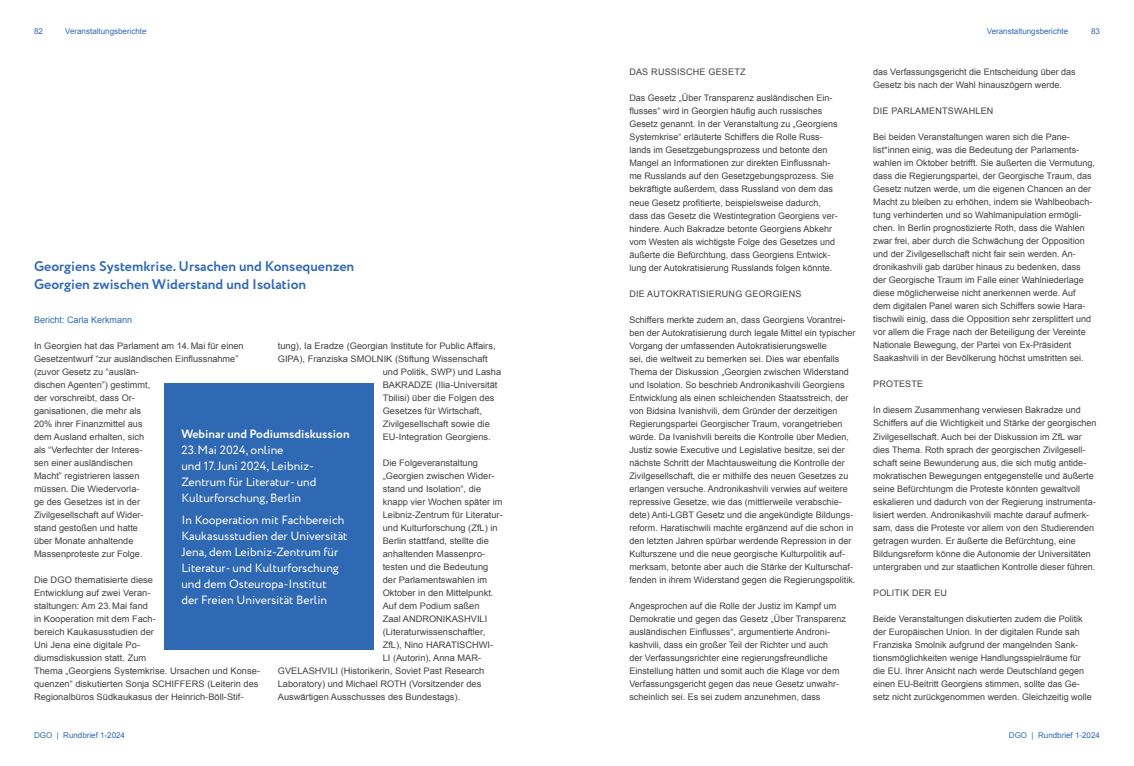
<style>
.page{position:relative;width:1134px;height:766px;background:#fff}
.page>*{position:absolute;margin:0;border:0;box-sizing:border-box;transform-origin:0 0}
.t1{font:700 14px/18px "Circe";color:#3069b3}
.t2{font:12px/16px "Circe";color:#fff}
.t3{font:700 12px "Circe";color:#fff}
.t4{font:9px/13px "Arial";color:#414042}
.t5{font:9px "Arial";letter-spacing:.025em;color:#414042}
.t6{font:9px "Arial";color:#3069b3}
.t7{font:8px "Arial";color:#3069b3}
</style>
<div class="page">
<div style="left:164px;top:383px;width:210px;height:265px;background:#3069b3"></div>
<p class="t7" style="left:34px;top:26px;width:10px">82</p>
<p class="t7" style="left:65px;top:26px;width:83px">Veranstaltungsberichte</p>
<p class="t7" style="left:987px;top:26px;width:83px">Veranstaltungsberichte</p>
<p class="t7" style="left:1091px;top:26px;width:10px">83</p>
<h1 class="t1" style="left:34px;top:257px;width:322px">Georgiens Systemkrise. Ursachen und Konsequenzen<br>Georgien zwischen Widerstand und Isolation</h1>
<p class="t6" style="left:34px;top:313px;width:100px">Bericht: Carla Kerkmann</p>
<p class="t4" style="left:34px;top:339px;width:211px">In Georgien hat das Parlament am 14.Mai für einen<br>Gesetzentwurf “zur ausländischen Einflussnahme” (zuvor Gesetz zu “auslän-<br>dischen Agenten”) gestimmt,<br>der vorschreibt, dass Or-<br>ganisationen, die mehr als<br>20% ihrer Finanzmittel aus<br>dem Ausland erhalten, sich<br>als “Verfechter der Interes-<br>sen einer ausländischen<br>Macht” registrieren lassen<br>müssen. Die Wiedervorla-<br>ge des Gesetzes ist in der<br>Zivilgesellschaft auf Wider-<br>stand gestoßen und hatte<br>über Monate anhaltende<br>Massenproteste zur Folge.</p>
<p class="t4" style="left:34px;top:573px;width:228px">Die DGO thematisierte diese<br>Entwicklung auf zwei Veran-<br>staltungen: Am 23.Mai fand<br>in Kooperation mit dem Fach-<br>bereich Kaukasusstudien der<br>Uni Jena eine digitale Po-<br>diumsdiskussion statt. Zum<br>Thema „Georgiens Systemkrise. Ursachen und Konse&shy;quenzen“ diskutierten Sonja SCHIFFERS (Leiterin des Regionalbüros Südkaukasus der Heinrich-Böll-Stif-</p>
<p class="t4" style="left:278px;top:339px;width:219px">tung), Ia Eradze (Georgian Institute for Public Affairs,</p>
<p class="t4" style="left:278px;top:352px;width:211px">GIPA), Franziska SMOLNIK (Stiftung Wissenschaft</p>
<p class="t4" style="left:383px;top:365px;width:120px">und Politik, SWP) und Lasha</p>
<p class="t4" style="left:383px;top:378px;width:116px">BAKRADZE (Ilia-Universität</p>
<p class="t4" style="left:383px;top:391px;width:113px">Tbilisi) über die Folgen des</p>
<p class="t4" style="left:383px;top:404px;width:101px">Gesetzes für Wirtschaft,</p>
<p class="t4" style="left:383px;top:417px;width:109px">Zivilgesellschaft sowie die</p>
<p class="t4" style="left:383px;top:430px;width:110px">EU-Integration Georgiens.</p>
<p class="t4" style="left:383px;top:456px;width:97px">Die Folgeveranstaltung</p>
<p class="t4" style="left:383px;top:469px;width:113px">„Georgien zwischen Wider-</p>
<p class="t4" style="left:383px;top:482px;width:100px">stand und Isolation“, die</p>
<p class="t4" style="left:383px;top:495px;width:121px">knapp vier Wochen später im</p>
<p class="t4" style="left:383px;top:508px;width:122px">Leibniz-Zentrum für Literatur-</p>
<p class="t4" style="left:383px;top:521px;width:116px">und Kulturforschung (ZfL) in</p>
<p class="t4" style="left:383px;top:534px;width:108px">Berlin stattfand, stellte die</p>
<p class="t4" style="left:383px;top:547px;width:104px">anhaltenden Massenpro-</p>
<p class="t4" style="left:383px;top:560px;width:107px">testen und die Bedeutung</p>
<p class="t4" style="left:383px;top:573px;width:106px">der Parlamentswahlen im</p>
<p class="t4" style="left:383px;top:586px;width:112px">Oktober in den Mittelpunkt.</p>
<p class="t4" style="left:383px;top:599px;width:98px">Auf dem Podium saßen</p>
<p class="t4" style="left:383px;top:612px;width:106px">Zaal ANDRONIKASHVILI</p>
<p class="t4" style="left:383px;top:625px;width:104px">(Literaturwissenschaftler,</p>
<p class="t4" style="left:383px;top:638px;width:112px">ZfL), Nino HARATISCHWI-</p>
<p class="t4" style="left:383px;top:651px;width:100px">LI (Autorin), Anna MAR-</p>
<p class="t4" style="left:278px;top:664px;width:208px">GVELASHVILI (Historikerin, Soviet Past Research</p>
<p class="t4" style="left:278px;top:677px;width:205px">Laboratory) und Michael ROTH (Vorsitzender des</p>
<p class="t4" style="left:278px;top:690px;width:184px">Auswärtigen Ausschusses des Bundestags).</p>
<h2 class="t3" style="left:181px;top:425px;width:170px">Webinar und Podiumsdiskussion</h2>
<h2 class="t2" style="left:181px;top:442px;width:137px">23.Mai 2024, online<br>und 17.Juni 2024, Leibniz-<br>Zentrum für Literatur- und<br>Kulturforschung, Berlin</h2>
<h2 class="t2" style="left:181px;top:511px;width:167px">In Kooperation mit Fachbereich<br>Kaukasusstudien der Universität<br>Jena, dem Leibniz-Zentrum für<br>Literatur- und Kulturforschung und dem Osteuropa-Institut<br>der Freien Universität Berlin</h2>
<p class="t7" style="left:34px;top:729px;width:93px">DGO | Rundbrief 1-2024</p>
<p class="t5" style="left:629px;top:66px;width:118px">DAS RUSSISCHE GESETZ</p>
<p class="t4" style="left:629px;top:92px;width:210px">Das Gesetz „Über Transparenz ausländischen Ein&shy;flusses“ wird in Georgien häufig auch russisches Gesetz genannt. In der Veranstaltung zu „Georgiens Systemkrise“ erläuterte Schiffers die Rolle Russ&shy;lands im Gesetzgebungsprozess und betonte den Mangel an Informationen zur direkten Einflussnah&shy;me Russlands auf den Gesetzgebungsprozess. Sie bekräftigte außerdem, dass Russland von dem das neue Gesetz profitierte, beispielsweise dadurch, dass das Gesetz die Westintegration Georgiens ver&shy;hindere. Auch Bakradze betonte Georgiens Abkehr vom Westen als wichtigste Folge des Gesetzes und äußerte die Befürchtung, dass Georgiens Entwick&shy;lung der Autokratisierung Russlands folgen könnte.</p>
<p class="t5" style="left:629px;top:287px;width:174px">DIE AUTOKRATISIERUNG GEORGIENS</p>
<p class="t4" style="left:629px;top:313px;width:228px">Schiffers merkte zudem an, dass Georgiens Vorantrei&shy;ben der Autokratisierung durch legale Mittel ein typischer Vorgang der umfassenden Autokratisierungswelle<br>sei, die weltweit zu bemerken sei. Dies war ebenfalls Thema der Diskussion „Georgien zwischen Widerstand und Isolation. So beschrieb Andronikashvili Georgiens Entwicklung als einen schleichenden Staatsstreich, der von Bidsina Ivanishvili, dem Gründer der derzeitigen Regierungspartei Georgischer Traum, vorangetrieben würde. Da Ivanishvili bereits die Kontrolle über Medien, Justiz sowie Executive und Legislative besitze, sei der nächste Schritt der Machtausweitung die Kontrolle der Zivilgesellschaft, die er mithilfe des neuen Gesetzes zu erlangen versuche. Andronikashvili verwies auf weitere repressive Gesetze, wie das (mittlerweile verabschie&shy;dete) Anti-LGBT Gesetz und die angekündigte Bildungs&shy;reform. Haratischwili machte ergänzend auf die schon in den letzten Jahren spürbar werdende Repression in der Kulturszene und die neue georgische Kulturpolitik auf&shy;merksam, betonte aber auch die Stärke der Kulturschaf&shy;fenden in ihrem Widerstand gegen die Regierungspolitik.</p>
<p class="t4" style="left:629px;top:599px;width:218px">Angesprochen auf die Rolle der Justiz im Kampf um Demokratie und gegen das Gesetz „Über Transparenz ausländischen Einflusses“, argumentierte Androni&shy;kashvili, dass ein großer Teil der Richter und auch<br>der Verfassungsrichter eine regierungsfreundliche Einstellung hätten und somit auch die Klage vor dem Verfassungsgericht gegen das neue Gesetz unwahr&shy;scheinlich sei. Es sei zudem anzunehmen, dass</p>
<p class="t4" style="left:873px;top:66px;width:204px">das Verfassungsgericht die Entscheidung über das<br>Gesetz bis nach der Wahl hinauszögern werde.</p>
<p class="t5" style="left:873px;top:105px;width:122px">DIE PARLAMENTSWAHLEN</p>
<p class="t4" style="left:873px;top:131px;width:223px">Bei beiden Veranstaltungen waren sich die Pane&shy;list*innen einig, was die Bedeutung der Parlaments&shy;wahlen im Oktober betrifft. Sie äußerten die Vermutung, dass die Regierungspartei, der Georgische Traum, das Gesetz nutzen werde, um die eigenen Chancen an der Macht zu bleiben zu erhöhen, indem sie Wahlbeobach&shy;tung verhinderten und so Wahlmanipulation ermögli&shy;chen. In Berlin prognostizierte Roth, dass die Wahlen zwar frei, aber durch die Schwächung der Opposition und der Zivilgesellschaft nicht fair sein werden. An&shy;dronikashvili gab darüber hinaus zu bedenken, dass der Georgische Traum im Falle einer Wahlniederlage diese möglicherweise nicht anerkennen werde. Auf dem digitalen Panel waren sich Schiffers sowie Hara&shy;tischwili einig, dass die Opposition sehr zersplittert und vor allem die Frage nach der Beteiligung der Vereinte Nationale Bewegung, der Partei von Ex-Präsident Saakashvili in der Bevölkerung höchst umstritten sei.</p>
<p class="t5" style="left:873px;top:378px;width:52px">PROTESTE</p>
<p class="t4" style="left:873px;top:404px;width:225px">In diesem Zusammenhang verwiesen Bakradze und Schiffers auf die Wichtigkeit und Stärke der georgischen Zivilgesellschaft. Auch bei der Diskussion im ZfL war dies Thema. Roth sprach der georgischen Zivilgesell&shy;schaft seine Bewunderung aus, die sich mutig antide&shy;mokratischen Bewegungen entgegenstelle und äußerte seine Befürchtungm die Proteste könnten gewaltvoll eskalieren und dadurch von der Regierung instrumenta&shy;lisiert werden. Andronikashvili machte darauf aufmerk&shy;sam, dass die Proteste vor allem von den Studierenden getragen wurden. Er äußerte die Befürchtung, eine Bildungsreform könne die Autonomie der Universitäten untergraben und zur staatlichen Kontrolle dieser führen.</p>
<p class="t5" style="left:873px;top:586px;width:75px">POLITIK DER EU</p>
<p class="t4" style="left:873px;top:612px;width:220px">Beide Veranstaltungen diskutierten zudem die Politik der Europäischen Union. In der digitalen Runde sah Franziska Smolnik aufgrund der mangelnden Sank&shy;tionsmöglichkeiten wenige Handlungsspielräume für die EU. Ihrer Ansicht nach werde Deutschland gegen einen EU-Beitritt Georgiens stimmen, sollte das Ge&shy;setz nicht zurückgenommen werden. Gleichzeitig wolle</p>
<p class="t7" style="left:1009px;top:729px;width:93px">DGO | Rundbrief 1-2024</p>
</div>
